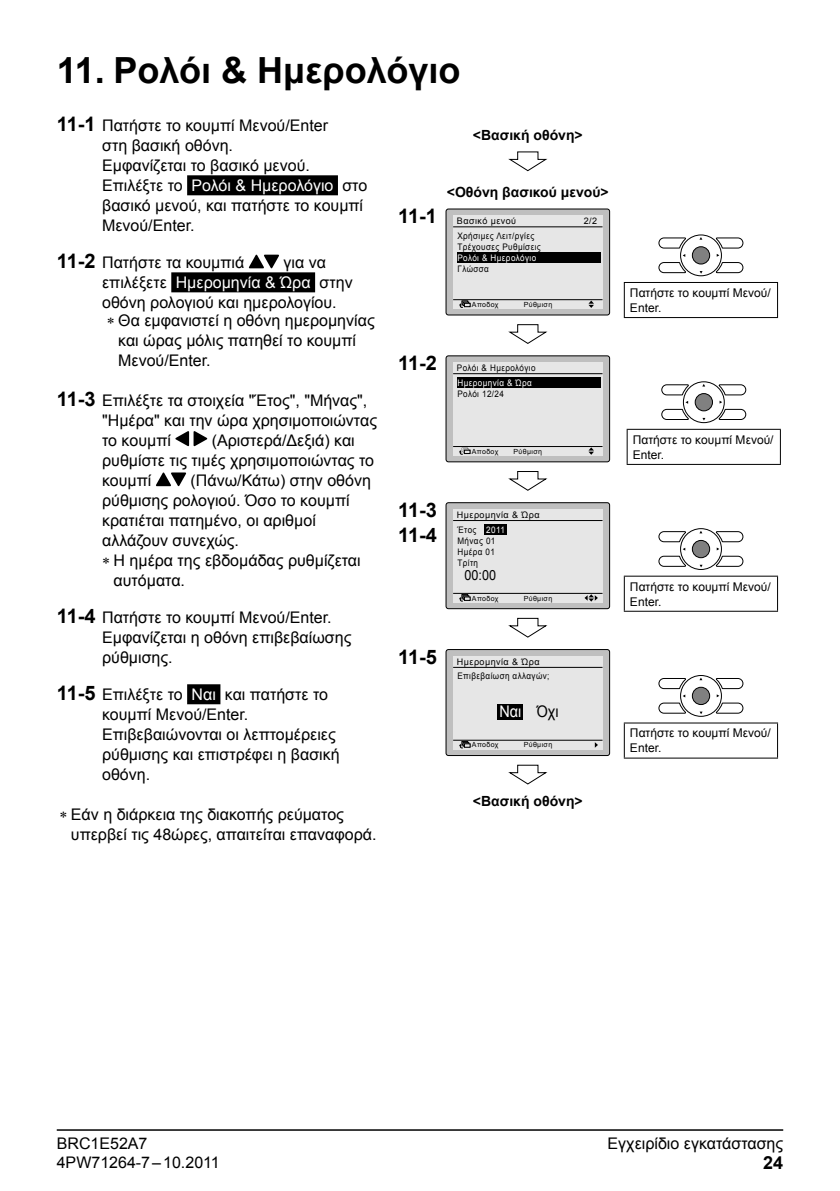
<style>
.page{position:relative;width:840px;height:1191px;background:#fff}
.page>*{position:absolute;margin:0;border:0;box-sizing:border-box;transform-origin:0 0}
.t1{font:700 36px "Arial";color:#000}
.t2{font:700 20px/25px "Arial";letter-spacing:-.055em;color:#000}
.t3{font:700 18px "Arial";color:#000}
.t4{font:16px/20px "Arial";color:#000}
.t5{font:16px "Arial";color:#fff;scale:.9 1}
.t6{font:700 14px "Arial";color:#000}
.t7{font:14px "Arial";color:#000;scale:.9 1}
.t8{font:12px/15px "Arial";color:#000}
.t9{font:9px/11px "Arial";letter-spacing:.05em;color:#000;text-align:justify;scale:.9 1}
.t10{font:9px/14.8px "Arial";letter-spacing:.05em;color:#000}
.t11{font:9px "Arial";letter-spacing:.05em;color:#fff;scale:.9 1}
.t12{font:7px "Arial";letter-spacing:.05em;color:#000}
.s1{font-weight:700;font-size:20px}
.s2{color:#fff}
.s3{color:#000}
</style>
<div class="page">
<hr style="left:57px;top:1129px;width:725px;height:1px;background:#000">
<div style="left:187px;top:175px;width:151px;height:20px;background:#000"></div>
<div style="left:171px;top:272px;width:144px;height:20px;background:#000"></div>
<div style="left:187px;top:684px;width:33px;height:20px;background:#000"></div>
<svg style="left:248px;top:254px;width:31px;height:14px"></svg>
<svg style="left:175px;top:431px;width:32px;height:15px"></svg>
<svg style="left:156px;top:472px;width:30px;height:14px"></svg>
<svg style="left:508px;top:151px;width:39px;height:21px"></svg>
<div style="left:446px;top:209px;width:163px;height:106px;background:#bfbfbf;border-radius:2px"></div>
<div style="left:445px;top:208px;width:164px;height:107px;border:1px solid #000;border-radius:2px"></div>
<div style="left:453px;top:215px;width:149px;height:94px;background:#e6e6e6"></div>
<hr style="left:453px;top:226px;width:149px;height:1px;background:#000">
<hr style="left:453px;top:299px;width:149px;height:1px;background:#000">
<svg style="left:459px;top:300px;width:11px;height:8px"></svg>
<svg style="left:588px;top:300px;width:5px;height:8px"></svg>
<div style="left:456px;top:252px;width:144px;height:11px;background:#000"></div>
<svg style="left:508px;top:324px;width:40px;height:20px"></svg>
<div style="left:679px;top:234px;width:42px;height:42px;border:1px solid #000;border-radius:50%"></div>
<svg style="left:658px;top:235px;width:85px;height:41px"></svg>
<hr style="left:623px;top:282px;width:154px;height:1px;background:#000">
<hr style="left:623px;top:283px;width:1px;height:34px;background:#000">
<hr style="left:776px;top:283px;width:1px;height:34px;background:#000">
<hr style="left:623px;top:317px;width:154px;height:1px;background:#000">
<div style="left:446px;top:356px;width:163px;height:106px;background:#bfbfbf;border-radius:2px"></div>
<div style="left:445px;top:355px;width:164px;height:107px;border:1px solid #000;border-radius:2px"></div>
<div style="left:453px;top:362px;width:149px;height:93px;background:#e6e6e6"></div>
<hr style="left:453px;top:373px;width:149px;height:1px;background:#000">
<hr style="left:453px;top:446px;width:149px;height:1px;background:#000">
<svg style="left:588px;top:447px;width:5px;height:8px"></svg>
<div style="left:456px;top:377px;width:144px;height:11px;background:#000"></div>
<svg style="left:459px;top:447px;width:11px;height:8px"></svg>
<svg style="left:508px;top:471px;width:40px;height:20px"></svg>
<div style="left:682px;top:381px;width:42px;height:42px;border:1px solid #000;border-radius:50%"></div>
<svg style="left:661px;top:382px;width:84px;height:40px"></svg>
<hr style="left:626px;top:429px;width:154px;height:1px;background:#000">
<hr style="left:626px;top:430px;width:1px;height:34px;background:#000">
<hr style="left:779px;top:430px;width:1px;height:34px;background:#000">
<hr style="left:626px;top:464px;width:154px;height:1px;background:#000">
<div style="left:446px;top:503px;width:163px;height:105px;background:#bfbfbf;border-radius:2px"></div>
<div style="left:445px;top:502px;width:164px;height:107px;border:1px solid #000;border-radius:2px"></div>
<div style="left:453px;top:509px;width:149px;height:93px;background:#e6e6e6"></div>
<hr style="left:453px;top:520px;width:149px;height:1px;background:#000">
<hr style="left:453px;top:593px;width:149px;height:1px;background:#000">
<svg style="left:459px;top:594px;width:11px;height:7px"></svg>
<svg style="left:584px;top:594px;width:13px;height:7px"></svg>
<div style="left:484px;top:524px;width:23px;height:10px;background:#000"></div>
<svg style="left:508px;top:617px;width:40px;height:21px"></svg>
<div style="left:679px;top:528px;width:42px;height:42px;border:1px solid #000;border-radius:50%"></div>
<svg style="left:658px;top:528px;width:85px;height:41px"></svg>
<hr style="left:623px;top:575px;width:154px;height:1px;background:#000">
<hr style="left:623px;top:576px;width:1px;height:35px;background:#000">
<hr style="left:776px;top:576px;width:1px;height:35px;background:#000">
<hr style="left:623px;top:611px;width:154px;height:1px;background:#000">
<div style="left:446px;top:649px;width:163px;height:106px;background:#bfbfbf;border-radius:2px"></div>
<div style="left:445px;top:649px;width:164px;height:107px;border:1px solid #000;border-radius:2px"></div>
<div style="left:453px;top:656px;width:149px;height:93px;background:#e6e6e6"></div>
<hr style="left:453px;top:667px;width:149px;height:1px;background:#000">
<hr style="left:453px;top:739px;width:149px;height:1px;background:#000">
<svg style="left:459px;top:741px;width:11px;height:7px"></svg>
<div style="left:496px;top:704px;width:26px;height:15px;background:#000"></div>
<svg style="left:594px;top:742px;width:3px;height:6px"></svg>
<svg style="left:508px;top:764px;width:40px;height:21px"></svg>
<div style="left:679px;top:675px;width:42px;height:42px;border:1px solid #000;border-radius:50%"></div>
<svg style="left:658px;top:675px;width:85px;height:41px"></svg>
<hr style="left:623px;top:722px;width:154px;height:1px;background:#000">
<hr style="left:623px;top:723px;width:1px;height:34px;background:#000">
<hr style="left:776px;top:723px;width:1px;height:34px;background:#000">
<hr style="left:623px;top:757px;width:154px;height:1px;background:#000">
<h1 class="t1" style="left:57px;top:47px;width:405px">11. Ρολόι &amp; Ημερολόγιο</h1>
<p class="t4" style="left:102px;top:116px;width:266px;text-indent:-45px"><span class="s1">11-1</span> Πατήστε το κουμπί Μενού/Enter<br>στη βασική οθόνη.<br>Εμφανίζεται το βασικό μενού.<br>Επιλέξτε το <span class="s2">Ρολόι &amp; Ημερολόγιο</span> στο βασικό μενού, και πατήστε το κουμπί<br>Μενού/Enter.</p>
<p class="t4" style="left:57px;top:253px;width:189px"><span class="s1">11-2</span> Πατήστε τα κουμπιά</p>
<p class="t6" style="left:472px;top:126px;width:111px">&lt;Βασική οθόνη&gt;</p>
<p class="t6" style="left:446px;top:183px;width:163px">&lt;Οθόνη βασικού μενού&gt;</p>
<p class="t2" style="left:398px;top:204px;width:40px">11-1</p>
<p class="t10" style="left:583px;top:214px;width:15px">2/2</p>
<p class="t10" style="left:456px;top:214px;width:79px">Βασικό μενού<br>Χρήσιμες Λειτ/ργίες</p>
<p class="t9" style="left:457px;top:241px;width:94px">Τρέχουσες Ρυθμίσεις</p>
<p class="t11" style="left:457px;top:252px;width:89px">Ρολόι &amp; Ημερολόγιο</p>
<p class="t9" style="left:457px;top:263px;width:36px">Γλώσσα</p>
<p class="t4" style="left:102px;top:253px;width:252px;text-indent:181px">για να επιλέξετε <span class="s2">Ημερομηνία &amp; Ώρα</span> στην οθόνη ρολογιού και ημερολογίου.</p>
<p class="t4" style="left:118px;top:311px;width:258px">Θα εμφανιστεί η οθόνη ημερομηνίας και ώρας μόλις πατηθεί το κουμπί<br>Μενού/Enter.</p>
<p class="t4" style="left:102px;top:391px;width:276px;text-indent:-45px"><span class="s1">11-3</span> Επιλέξτε τα στοιχεία "Έτος", "Μήνας", "Ημέρα" και την ώρα χρησιμοποιώντας το κουμπί</p>
<p class="t12" style="left:471px;top:300px;width:28px">Αποδοχ</p>
<p class="t12" style="left:523px;top:300px;width:30px">Ρύθμιση</p>
<p class="t2" style="left:398px;top:351px;width:40px">11-2</p>
<p class="t9" style="left:456px;top:362px;width:89px">Ρολόι &amp; Ημερολόγιο</p>
<p class="t11" style="left:457px;top:377px;width:84px">Ημερομηνία &amp; Ώρα</p>
<p class="t9" style="left:457px;top:388px;width:53px">Ρολόι 12/24</p>
<p class="t4" style="left:102px;top:431px;width:273px;text-indent:109px">(Αριστερά/Δεξιά) και ρυθμίστε τις τιμές χρησιμοποιώντας το κουμπί</p>
<p class="t12" style="left:513px;top:446px;width:30px">Ρύθμιση</p>
<p class="t12" style="left:471px;top:446px;width:28px">Αποδοχ</p>
<p class="t4" style="left:102px;top:471px;width:270px;text-indent:88px">(Πάνω/Κάτω) στην οθόνη ρύθμισης ρολογιού. Όσο το κουμπί κρατιέται πατημένο, οι αριθμοί αλλάζουν συνεχώς.</p>
<p class="t4" style="left:113px;top:551px;width:248px">Η ημέρα της εβδομάδας ρυθμίζεται αυτόματα.</p>
<p class="t4" style="left:102px;top:608px;width:251px;text-indent:-45px"><span class="s1">11-4</span> Πατήστε το κουμπί Μενού/Enter.<br>Εμφανίζεται η οθόνη επιβεβαίωσης ρύθμισης.</p>
<p class="t4" style="left:102px;top:685px;width:239px;text-indent:-45px"><span class="s1">11-5</span> Επιλέξτε το <span class="s2">Ναι</span> και πατήστε το κουμπί Μενού/Enter.<br>Επιβεβαιώνονται οι λεπτομέρειες ρύθμισης και επιστρέφει η βασική οθόνη.</p>
<p class="t4" style="left:71px;top:805px;width:307px">Εάν η διάρκεια της διακοπής ρεύματος υπερβεί τις 48ώρες, απαιτείται επαναφορά.</p>
<p class="t2" style="left:398px;top:498px;width:40px">11-3<br>11-4</p>
<p class="t10" style="left:456px;top:507px;width:84px">Ημερομηνία &amp; Ώρα<br>Έτος <span class="s2">2011</span></p>
<p class="t9" style="left:457px;top:535px;width:44px">Μήνας 01<br>Ημέρα 01<br>Τρίτη</p>
<p class="t7" style="left:464px;top:565px;width:37px">00:00</p>
<p class="t12" style="left:471px;top:593px;width:28px">Αποδοχ</p>
<p class="t12" style="left:523px;top:593px;width:30px">Ρύθμιση</p>
<p class="t2" style="left:398px;top:645px;width:40px">11-5</p>
<p class="t10" style="left:456px;top:654px;width:84px">Ημερομηνία &amp; Ώρα</p>
<p class="t5" style="left:499px;top:701px;width:67px">Ναι <span class="s3">Όχι</span></p>
<p class="t9" style="left:457px;top:671px;width:104px">Επιβεβαίωση αλλαγών;</p>
<p class="t12" style="left:471px;top:740px;width:28px">Αποδοχ</p>
<p class="t12" style="left:523px;top:740px;width:30px">Ρύθμιση</p>
<p class="t6" style="left:472px;top:792px;width:111px">&lt;Βασική οθόνη&gt;</p>
<p class="t8" style="left:629px;top:285px;width:142px">Πατήστε το κουμπί Μενού/<br>Enter.</p>
<p class="t8" style="left:632px;top:432px;width:142px">Πατήστε το κουμπί Μενού/<br>Enter.</p>
<p class="t8" style="left:629px;top:579px;width:142px">Πατήστε το κουμπί Μενού/<br>Enter.</p>
<p class="t8" style="left:629px;top:726px;width:142px">Πατήστε το κουμπί Μενού/<br>Enter.</p>
<p class="t4" style="left:57px;top:1134px;width:92px">BRC1E52A7</p>
<p class="t4" style="left:607px;top:1134px;width:177px">Εγχειρίδιο εγκατάστασης</p>
<p class="t4" style="left:57px;top:1153px;width:164px">4PW71264-7–10.2011</p>
<p class="t3" style="left:762px;top:1151px;width:22px">24</p>
</div>
